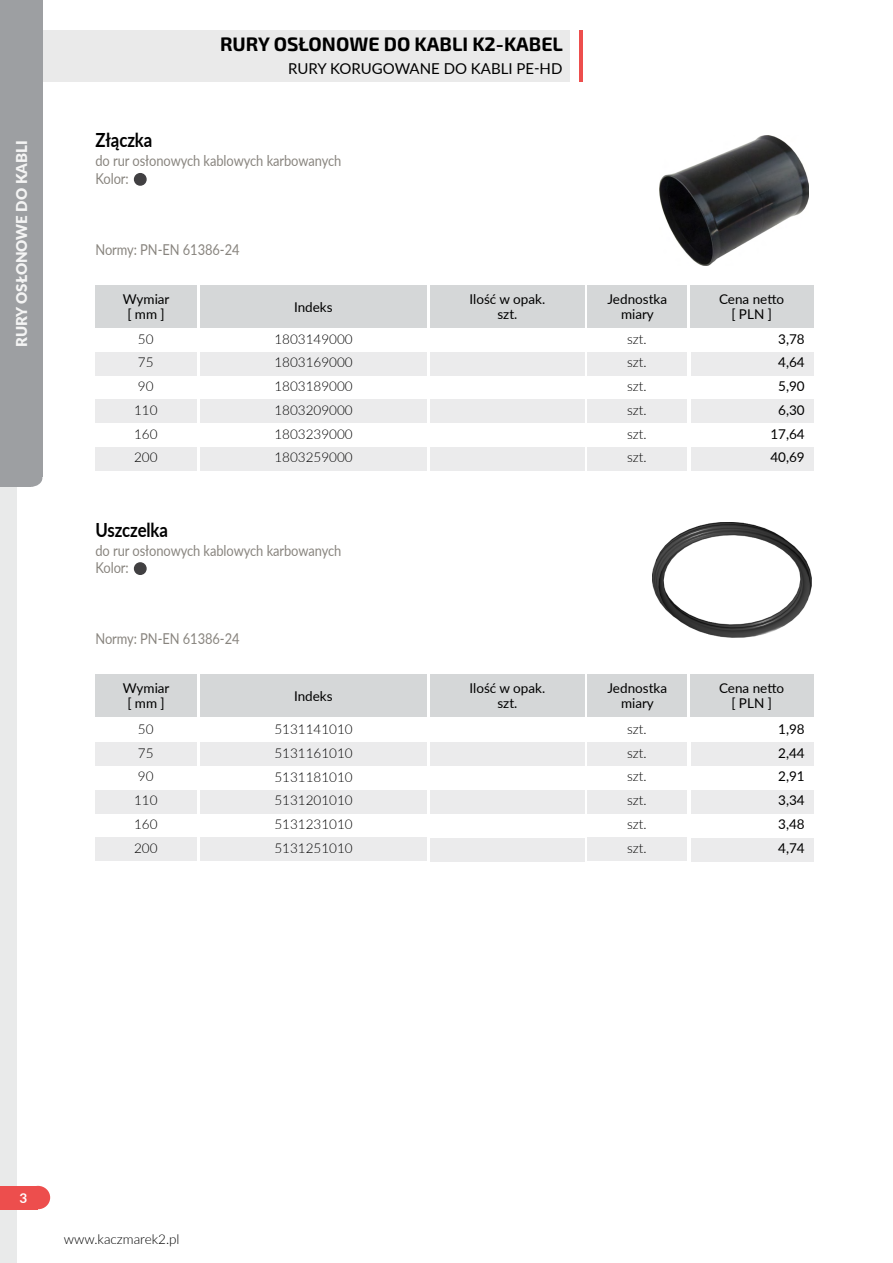
<style>
.page{position:relative;width:893px;height:1263px;background:#fff}
.page>*{position:absolute;margin:0;border:0;box-sizing:border-box;transform-origin:0 0}
.t1{font:700 19.5px "Exo 2";color:#000}
.t2{font:700 19.5px "Lato";letter-spacing:-.005em;color:#000;scale:.86 1}
.t3{font:15px/17.7px "Lato";letter-spacing:-.005em;color:#88847e;scale:.86 1}
.t4{font:15px "Lato";color:#000}
.t5{font:900 15px "Lato";color:#f4f4f4}
.t6{font:300 13.5px/23.7px "Lato";color:#000;text-align:justify}
.t7{font:13.5px/23.7px "Lato";color:#000;text-align:center}
.t8{font:700 13.5px "Lato";color:#fff}
</style>
<div class="page">
<div style="left:40px;top:31px;width:530px;height:51px;background:#eaeaea"></div>
<div style="left:23px;top:0;width:20px;height:477px;background:#9d9fa2"></div>
<div style="left:0;top:0;width:30px;height:487px;background:#9d9fa2"></div>
<div style="left:18px;top:469px;width:24px;height:18px;background:#9d9fa2;border-radius:50%"></div>
<div style="left:0;top:487px;width:17px;height:776px;background:#e9eaea"></div>
<div style="left:0;top:1186px;width:38px;height:23px;background:#ed4e4d"></div>
<div style="left:26px;top:1186px;width:24px;height:23px;background:#ed4e4d;border-radius:50%"></div>
<hr style="left:580px;top:31px;width:3px;height:51px;background:#ed4e4d">
<div style="left:135px;top:174px;width:11px;height:11px;background:#414042;border-radius:50%"></div>
<div style="left:134px;top:173px;width:13px;height:13px;border:2px solid #414042;border-radius:50%"></div>
<div style="left:95px;top:285px;width:102px;height:42px;background:#d5d7d8"></div>
<div style="left:200px;top:285px;width:227px;height:42px;background:#d5d7d8"></div>
<div style="left:430px;top:285px;width:155px;height:42px;background:#d5d7d8"></div>
<div style="left:587px;top:285px;width:100px;height:42px;background:#d5d7d8"></div>
<div style="left:690px;top:285px;width:123px;height:42px;background:#d5d7d8"></div>
<div style="left:691px;top:352px;width:122px;height:23px;background:#ebebec"></div>
<div style="left:691px;top:448px;width:122px;height:23px;background:#ebebec"></div>
<div style="left:430px;top:352px;width:155px;height:23px;background:#ebebec"></div>
<div style="left:430px;top:448px;width:155px;height:23px;background:#ebebec"></div>
<div style="left:691px;top:399px;width:122px;height:24px;background:#ebebec"></div>
<div style="left:430px;top:399px;width:155px;height:24px;background:#ebebec"></div>
<div style="left:95px;top:352px;width:102px;height:23px;background:#ebebec"></div>
<div style="left:200px;top:352px;width:227px;height:23px;background:#ebebec"></div>
<div style="left:587px;top:352px;width:100px;height:23px;background:#ebebec"></div>
<div style="left:95px;top:447px;width:102px;height:23px;background:#ebebec"></div>
<div style="left:200px;top:447px;width:227px;height:23px;background:#ebebec"></div>
<div style="left:587px;top:447px;width:100px;height:23px;background:#ebebec"></div>
<div style="left:95px;top:399px;width:102px;height:24px;background:#ebebec"></div>
<div style="left:200px;top:399px;width:227px;height:24px;background:#ebebec"></div>
<div style="left:587px;top:399px;width:100px;height:24px;background:#ebebec"></div>
<img style="left:659px;top:136px;width:150px;height:130px">
<div style="left:135px;top:563px;width:11px;height:11px;background:#414042;border-radius:50%"></div>
<div style="left:134px;top:562px;width:13px;height:13px;border:2px solid #414042;border-radius:50%"></div>
<div style="left:95px;top:674px;width:102px;height:43px;background:#d5d7d8"></div>
<div style="left:200px;top:674px;width:227px;height:43px;background:#d5d7d8"></div>
<div style="left:430px;top:674px;width:155px;height:43px;background:#d5d7d8"></div>
<div style="left:587px;top:674px;width:100px;height:43px;background:#d5d7d8"></div>
<div style="left:690px;top:674px;width:123px;height:43px;background:#d5d7d8"></div>
<div style="left:691px;top:742px;width:122px;height:24px;background:#ebebec"></div>
<div style="left:691px;top:838px;width:122px;height:23px;background:#ebebec"></div>
<div style="left:430px;top:742px;width:155px;height:24px;background:#ebebec"></div>
<div style="left:430px;top:838px;width:155px;height:23px;background:#ebebec"></div>
<div style="left:691px;top:790px;width:122px;height:23px;background:#ebebec"></div>
<div style="left:430px;top:790px;width:155px;height:23px;background:#ebebec"></div>
<div style="left:95px;top:742px;width:102px;height:24px;background:#ebebec"></div>
<div style="left:200px;top:742px;width:227px;height:24px;background:#ebebec"></div>
<div style="left:587px;top:742px;width:100px;height:24px;background:#ebebec"></div>
<div style="left:95px;top:837px;width:102px;height:24px;background:#ebebec"></div>
<div style="left:200px;top:837px;width:227px;height:24px;background:#ebebec"></div>
<div style="left:587px;top:837px;width:100px;height:24px;background:#ebebec"></div>
<div style="left:95px;top:790px;width:102px;height:23px;background:#ebebec"></div>
<div style="left:200px;top:790px;width:227px;height:23px;background:#ebebec"></div>
<div style="left:587px;top:790px;width:100px;height:23px;background:#ebebec"></div>
<img style="left:653px;top:523px;width:158px;height:115px">
<p class="t5" style="left:11px;top:347px;width:208px;rotate:-90deg">rury osłonowe do kabli</p>
<h1 class="t2" style="left:95px;top:126px;width:68px">Złączka</h1>
<h1 class="t1" style="left:220px;top:33px;width:297px">RURY OSłONOWE DO KABLI K2-kabel</h1>
<p class="t4" style="left:288px;top:58px;width:276px">RURY KORUGOWANE DO KABLI PE-HD</p>
<p class="t3" style="left:95px;top:151px;width:288px">do rur osłonowych kablowych karbowanych<br>Kolor:</p>
<p class="t3" style="left:95px;top:240px;width:169px">Normy: PN-EN 61386-24</p>
<p class="t7" style="left:123px;top:291px;width:48px;line-height:15px">Wymiar [ mm ]</p>
<p class="t7" style="left:294px;top:294px;width:40px">Indeks</p>
<p class="t7" style="left:469px;top:291px;width:77px;line-height:15px">Ilość w opak. szt.</p>
<p class="t7" style="left:607px;top:291px;width:61px;line-height:15px">Jednostka miary</p>
<p class="t7" style="left:719px;top:291px;width:67px;line-height:15px">Cena netto [ PLN ]</p>
<p class="t6" style="left:274px;top:326px;width:80px">1803149000<br>1803169000<br>1803189000<br>1803209000<br>1803239000<br>1803259000</p>
<p class="t6" style="left:134px;top:326px;width:25px;text-align:left">50<br>75<br>90<br>110<br>160<br>200</p>
<p class="t6" style="left:627px;top:326px;width:21px">szt. szt. szt. szt. szt. szt.</p>
<p class="t7" style="left:770px;top:326px;width:36px">3,78<br>4,64<br>5,90<br>6,30<br>17,64<br>40,69</p>
<h1 class="t2" style="left:95px;top:515px;width:86px">Uszczelka</h1>
<p class="t3" style="left:95px;top:541px;width:288px">do rur osłonowych kablowych karbowanych<br>Kolor:</p>
<p class="t3" style="left:95px;top:629px;width:169px">Normy: PN-EN 61386-24</p>
<p class="t7" style="left:123px;top:680px;width:48px;line-height:15px">Wymiar [ mm ]</p>
<p class="t7" style="left:294px;top:684px;width:40px">Indeks</p>
<p class="t7" style="left:469px;top:680px;width:77px;line-height:15px">Ilość w opak. szt.</p>
<p class="t7" style="left:607px;top:680px;width:61px;line-height:15px">Jednostka miary</p>
<p class="t7" style="left:719px;top:680px;width:67px;line-height:15px">Cena netto [ PLN ]</p>
<p class="t6" style="left:274px;top:717px;width:80px">5131141010<br>5131161010<br>5131181010<br>5131201010<br>5131231010<br>5131251010</p>
<p class="t6" style="left:134px;top:717px;width:25px;text-align:left">50<br>75<br>90<br>110<br>160<br>200</p>
<p class="t6" style="left:627px;top:717px;width:21px">szt. szt. szt. szt. szt. szt.</p>
<p class="t7" style="left:778px;top:717px;width:28px;text-align:justify">1,98<br>2,44<br>2,91<br>3,34<br>3,48<br>4,74</p>
<p class="t8" style="left:20px;top:1188px;width:9px">3</p>
<p class="t6" style="left:64px;top:1226px;width:117px">www.kaczmarek2.pl</p>
</div>
